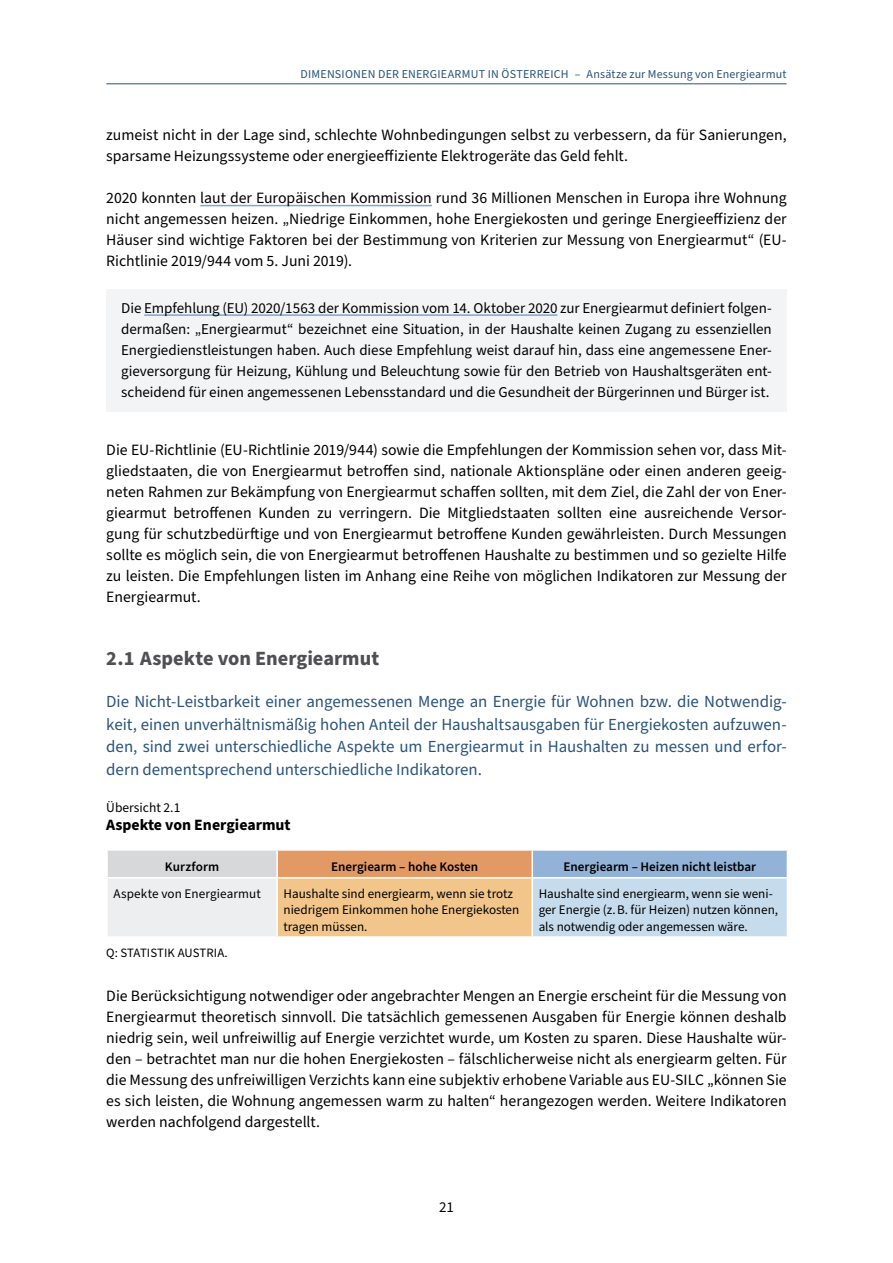
<style>
.page{position:relative;width:893px;height:1263px;background:#fff}
.page>*{position:absolute;margin:0;border:0;box-sizing:border-box;transform-origin:0 0}
.H2-Überschrift_2{font:700 20.25px "Source Sans Pro";color:#504f53}
.Introtext{font:16.8px/22.5px "Source Sans Pro";color:#2a547a;text-align:justify}
.P-Fliesstext{font:15.75px/21px "Source Sans Pro";color:#000;text-align:justify}
.t1{font:700 15.75px "Source Sans Pro";color:#000}
.Box_Ende{font:15px/21px "Source Sans Pro";color:#000;text-align:justify}
.t2{font:13.5px "Source Sans Pro";color:#000}
.Tabellen_und_Grafiken_Tab_Text_links{font:13.2px/16.5px "Source Sans Pro";color:#000}
.Tabellen_und_Grafiken_Tab_Kopf{font:600 13.2px "Source Sans Pro";color:#000}
.Tabellen_und_Grafiken_Tab_Vorspalte{font:13.2px "Source Sans Pro";letter-spacing:.01em;color:#000}
.Tabellen_und_Grafiken_Tab_Kopf_für_Vorsp{font:600 13.2px "Source Sans Pro";letter-spacing:.01em;color:#000}
.Tabellen_und_Grafiken_FN_Grafik{font:12.75px "Source Sans Pro";letter-spacing:.005em;color:#000}
.t3{font:12px "Source Sans Pro";letter-spacing:.01em;color:#2a547a}
</style>
<div class="page">
<hr style="left:106px;top:83px;width:681px;height:1px;background:#2a547a">
<hr style="left:200px;top:205px;width:232px;height:1px;background:#7da5d1">
<div style="left:106px;top:289px;width:681px;height:122px;background:#f3f4f5"></div>
<hr style="left:144px;top:314px;width:413px;height:2px;background:#7da5d1">
<div style="left:107px;top:850px;width:170px;height:28px;background:#d6d8da"></div>
<div style="left:277px;top:850px;width:255px;height:28px;background:#e39963"></div>
<div style="left:532px;top:850px;width:255px;height:28px;background:#92b2d8"></div>
<div style="left:107px;top:878px;width:170px;height:59px;background:#edeeef"></div>
<div style="left:277px;top:878px;width:255px;height:59px;background:#f2c58b"></div>
<div style="left:532px;top:878px;width:255px;height:59px;background:#c6dbeb"></div>
<hr style="left:532px;top:936px;width:256px;height:2px;background:#fff">
<hr style="left:532px;top:849px;width:256px;height:2px;background:#fff">
<hr style="left:532px;top:877px;width:256px;height:1px;background:#fff">
<hr style="left:531px;top:878px;width:2px;height:58px;background:#fff">
<hr style="left:106px;top:936px;width:171px;height:2px;background:#fff">
<hr style="left:277px;top:936px;width:255px;height:2px;background:#fff">
<hr style="left:277px;top:849px;width:255px;height:2px;background:#fff">
<hr style="left:531px;top:851px;width:2px;height:26px;background:#fff">
<hr style="left:277px;top:877px;width:255px;height:1px;background:#fff">
<hr style="left:106px;top:878px;width:2px;height:58px;background:#fff">
<hr style="left:276px;top:878px;width:2px;height:58px;background:#fff">
<hr style="left:106px;top:849px;width:171px;height:2px;background:#fff">
<hr style="left:106px;top:851px;width:2px;height:26px;background:#fff">
<hr style="left:276px;top:851px;width:2px;height:26px;background:#fff">
<hr style="left:106px;top:877px;width:171px;height:1px;background:#fff">
<p class="t3" style="left:301px;top:66px;width:16px">Dimensionen</p>
<p class="t3" style="left:378px;top:66px;width:8px">der</p>
<p class="t3" style="left:402px;top:66px;width:15px">Energiearmut</p>
<p class="t3" style="left:488px;top:66px;width:30px">in Österreich</p>
<p class="t3" style="left:575px;top:66px;width:213px">– Ansätze zur Messung von Energiearmut</p>
<p class="P-Fliesstext" style="left:106px;top:125px;width:682px">zumeist nicht in der Lage sind, schlechte Wohnbedingungen selbst zu verbessern, da für Sanierungen, sparsame Heizungssysteme oder energieeffiziente Elektrogeräte das Geld fehlt.</p>
<p class="P-Fliesstext" style="left:106px;top:188px;width:682px">2020 konnten laut der Europäischen Kommission rund 36 Millionen Menschen in Europa ihre Wohnung nicht angemessen heizen. „Niedrige Einkommen, hohe Energiekosten und geringe Energieeffizienz der Häuser sind wichtige Faktoren bei der Bestimmung von Kriterien zur Messung von Energiearmut“ (EU-Richtlinie 2019/944 vom 5. Juni 2019).</p>
<p class="Box_Ende" style="left:121px;top:298px;width:652px">Die Empfehlung (EU) 2020/1563 der Kommission vom 14. Oktober 2020 zur Energiearmut definiert folgen&shy;dermaßen: „Energiearmut“ bezeichnet eine Situation, in der Haushalte keinen Zugang zu essenziellen Energiedienstleistungen haben. Auch diese Empfehlung weist darauf hin, dass eine angemessene Ener&shy;gieversorgung für Heizung, Kühlung und Beleuchtung sowie für den Betrieb von Haushaltsgeräten ent&shy;scheidend für einen angemessenen Lebensstandard und die Gesundheit der Bürgerinnen und Bürger ist.</p>
<p class="P-Fliesstext" style="left:106px;top:440px;width:682px">Die EU-Richtlinie (EU-Richtlinie 2019/944) sowie die Empfehlungen der Kommission sehen vor, dass Mit&shy;gliedstaaten, die von Energiearmut betroffen sind, nationale Aktionspläne oder einen anderen geeig&shy;neten Rahmen zur Bekämpfung von Energiearmut schaffen sollten, mit dem Ziel, die Zahl der von Ener&shy;giearmut betroffenen Kunden zu verringern. Die Mitgliedstaaten sollten eine ausreichende Versor&shy;gung für schutzbedürftige und von Energiearmut betroffene Kunden gewährleisten. Durch Messungen sollte es möglich sein, die von Energiearmut betroffenen Haushalte zu bestimmen und so gezielte Hilfe zu leisten. Die Empfehlungen listen im Anhang eine Reihe von möglichen Indikatoren zur Messung der Energiearmut.</p>
<h2 class="H2-Überschrift_2" style="left:106px;top:645px;width:274px">2.1 Aspekte von Energiearmut</h2>
<p class="Introtext" style="left:106px;top:691px;width:682px">Die Nicht-Leistbarkeit einer angemessenen Menge an Energie für Wohnen bzw. die Notwendig&shy;keit, einen unverhältnismäßig hohen Anteil der Haushaltsausgaben für Energiekosten aufzuwen&shy;den, sind zwei unterschiedliche Aspekte um Energiearmut in Haushalten zu messen und erfor&shy;dern dementsprechend unterschiedliche Indikatoren.</p>
<p class="t2" style="left:106px;top:799px;width:76px">Übersicht 2.1</p>
<p class="t1" style="left:106px;top:814px;width:186px">Aspekte von Energiearmut</p>
<p class="Tabellen_und_Grafiken_Tab_Kopf_für_Vorsp" style="left:165px;top:857px;width:56px">Kurzform</p>
<p class="Tabellen_und_Grafiken_Tab_Kopf" style="left:331px;top:857px;width:149px">Energiearm – hohe Kosten</p>
<p class="Tabellen_und_Grafiken_Tab_Kopf" style="left:563px;top:857px;width:194px">Energiearm – Heizen nicht leistbar</p>
<p class="Tabellen_und_Grafiken_Tab_Vorspalte" style="left:113px;top:884px;width:149px">Aspekte von Energiearmut</p>
<p class="Tabellen_und_Grafiken_Tab_Text_links" style="left:284px;top:885px;width:237px">Haushalte sind energiearm, wenn sie trotz niedrigem Einkommen hohe Energiekosten tragen müssen.</p>
<p class="Tabellen_und_Grafiken_Tab_Text_links" style="left:539px;top:885px;width:241px">Haushalte sind energiearm, wenn sie weni&shy;ger Energie (z. B. für Heizen) nutzen können, als notwendig oder angemessen wäre.</p>
<p class="Tabellen_und_Grafiken_FN_Grafik" style="left:106px;top:945px;width:123px">Q: STATISTIK AUSTRIA.</p>
<p class="P-Fliesstext" style="left:106px;top:986px;width:682px">Die Berücksichtigung notwendiger oder angebrachter Mengen an Energie erscheint für die Messung von Energiearmut theoretisch sinnvoll. Die tatsächlich gemessenen Ausgaben für Energie können deshalb niedrig sein, weil unfreiwillig auf Energie verzichtet wurde, um Kosten zu sparen. Diese Haushalte wür&shy;den – betrachtet man nur die hohen Energiekosten – fälschlicherweise nicht als energiearm gelten. Für die Messung des unfreiwilligen Verzichts kann eine subjektiv erhobene Variable aus EU-SILC „können Sie es sich leisten, die Wohnung angemessen warm zu halten“ herangezogen werden. Weitere Indikatoren werden nachfolgend dargestellt.</p>
<p class="Box_Ende" style="left:439px;top:1197px;width:16px">21</p>
</div>
